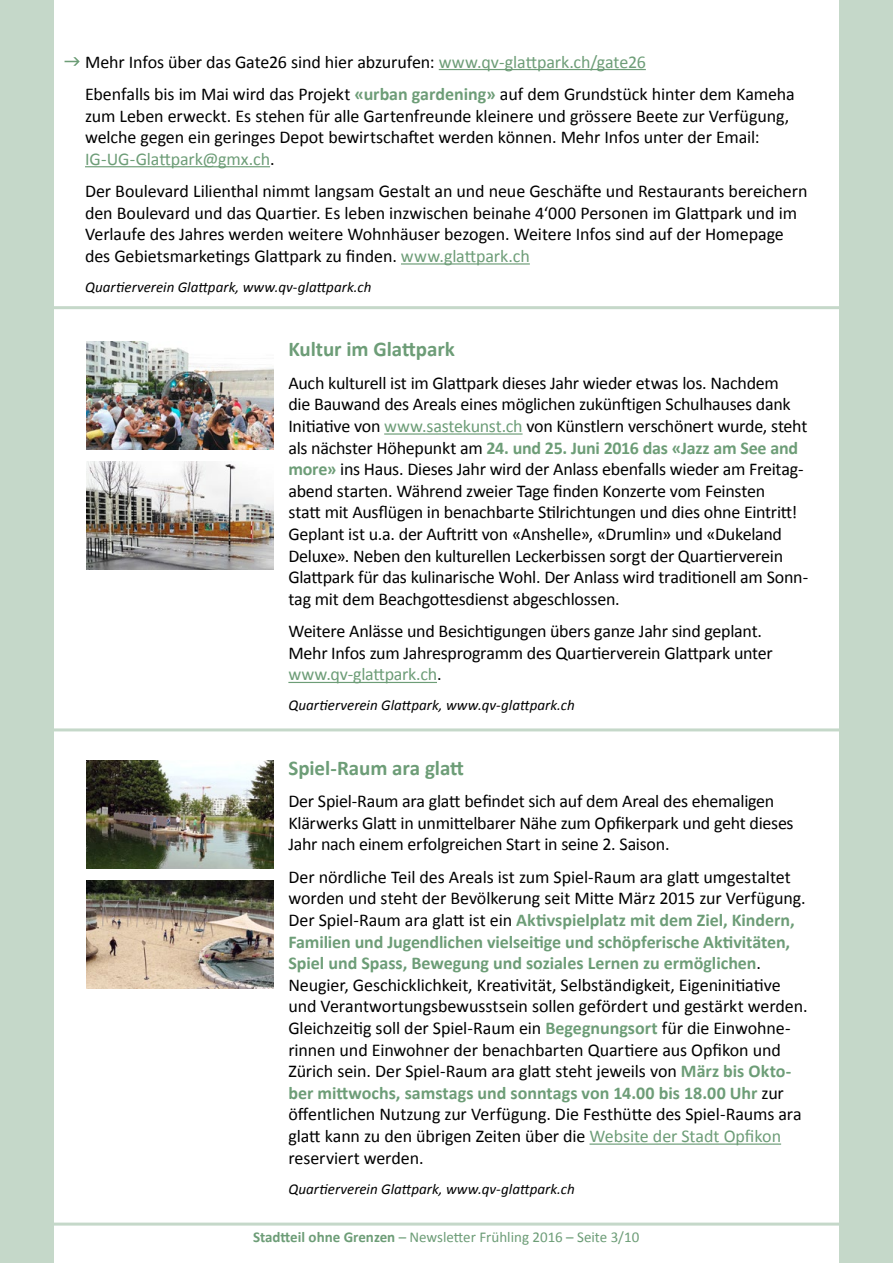
<style>
.page{position:relative;width:893px;height:1263px;background:#c5d8c9}
.page>*{position:absolute;margin:0;border:0;box-sizing:border-box;transform-origin:0 0}
.t1{font:700 21px "Calibri";letter-spacing:-.005em;color:#6d9d77}
.t2{font:18px/21.6px "Calibri";letter-spacing:-.01em;color:#000}
.t3{font:italic 15px "Calibri";color:#000}
.t4{font:15px "Calibri";color:#6d9d77}
.s1{color:#6d9d77}
.s2{font-weight:700;color:#6d9d77}
.s3{font-weight:700}
</style>
<div class="page">
<div style="left:54px;top:0;width:785px;height:1263px;background:#fff"></div>
<hr style="left:0;top:1222px;width:893px;height:3px;background:#c5d8c9">
<svg style="left:65px;top:57px;width:15px;height:9px"></svg>
<hr style="left:0;top:306px;width:893px;height:3px;background:#c5d8c9">
<hr style="left:0;top:728px;width:893px;height:3px;background:#c5d8c9">
<hr style="left:439px;top:69px;width:207px;height:1px;background:#6d9d77">
<hr style="left:85px;top:166px;width:185px;height:1px;background:#6d9d77">
<hr style="left:401px;top:263px;width:129px;height:2px;background:#6d9d77">
<hr style="left:384px;top:433px;width:139px;height:2px;background:#6d9d77">
<hr style="left:288px;top:682px;width:149px;height:1px;background:#6d9d77">
<hr style="left:589px;top:1143px;width:192px;height:2px;background:#6d9d77">
<img style="left:86px;top:341px;width:187px;height:109px">
<img style="left:86px;top:760px;width:187px;height:109px">
<img style="left:86px;top:461px;width:187px;height:109px">
<img style="left:86px;top:880px;width:187px;height:108px">
<p class="t2" style="left:85px;top:45px;width:711px;line-height:32.4px">Mehr Infos über das Gate26 sind hier abzurufen: <span class="s1">www.qv-glattpark.ch/gate26<br></span>Ebenfalls bis im Mai wird das Projekt <span class="s2">«urban gardening»</span> auf dem Grundstück hinter dem Kameha</p>
<p class="t2" style="left:85px;top:105px;width:706px">zum Leben erweckt. Es stehen für alle Gartenfreunde kleinere und grössere Beete zur Verfügung, welche gegen ein geringes Depot bewirtschaftet werden können. Mehr Infos unter der Email:<br><span class="s1">IG-UG-Glattpark@gmx.ch</span>.</p>
<p class="t2" style="left:85px;top:180px;width:724px">Der Boulevard Lilienthal nimmt langsam Gestalt an und neue Geschäfte und Restaurants bereichern den Boulevard und das Quartier. Es leben inzwischen beinahe 4‘000 Personen im Glattpark und im Verlaufe des Jahres werden weitere Wohnhäuser bezogen. Weitere Infos sind auf der Homepage des Gebietsmarketings Glattpark zu finden. <span class="s1">www.glattpark.ch</span></p>
<p class="t3" style="left:85px;top:277px;width:288px">Quartierverein Glattpark, www.qv-glattpark.ch</p>
<p class="t1" style="left:288px;top:336px;width:168px">Kultur im Glattpark</p>
<p class="t2" style="left:288px;top:372px;width:521px">Auch kulturell ist im Glattpark dieses Jahr wieder etwas los. Nachdem<br>die Bauwand des Areals eines möglichen zukünftigen Schulhauses dank Initiative von <span class="s1">www.sastekunst.ch</span> von Künstlern verschönert wurde, steht als nächster Höhepunkt am <span class="s2">24. und 25. Juni 2016 das «Jazz am See and more»</span> ins Haus. Dieses Jahr wird der Anlass ebenfalls wieder am Freitag&shy;abend starten. Während zweier Tage finden Konzerte vom Feinsten<br>statt mit Ausflügen in benachbarte Stilrichtungen und dies ohne Eintritt!<br>Geplant ist u.a. der Auftritt von «Anshelle», «Drumlin» und «Dukeland Deluxe». Neben den kulturellen Leckerbissen sorgt der Quartierverein Glattpark für das kulinarische Wohl. Der Anlass wird traditionell am Sonn&shy;tag mit dem Beachgottesdienst abgeschlossen.</p>
<p class="t2" style="left:288px;top:620px;width:486px">Weitere Anlässe und Besichtigungen übers ganze Jahr sind geplant.<br>Mehr Infos zum Jahresprogramm des Quartierverein Glattpark unter <span class="s1">www.qv-glattpark.ch</span>.</p>
<p class="t3" style="left:288px;top:695px;width:288px">Quartierverein Glattpark, www.qv-glattpark.ch</p>
<p class="t1" style="left:288px;top:754px;width:177px">Spiel-Raum ara glatt</p>
<p class="t2" style="left:288px;top:790px;width:507px">Der Spiel-Raum ara glatt befindet sich auf dem Areal des ehemaligen<br>Klärwerks Glatt in unmittelbarer Nähe zum Opfikerpark und geht dieses<br>Jahr nach einem erfolgreichen Start in seine 2. Saison.</p>
<p class="t2" style="left:288px;top:866px;width:521px">Der nördliche Teil des Areals ist zum Spiel-Raum ara glatt umgestaltet worden und steht der Bevölkerung seit Mitte März 2015 zur Verfügung.<br>Der Spiel-Raum ara glatt ist ein <span class="s2">Aktivspielplatz mit dem Ziel, Kindern, Familien und Jugendlichen vielseitige und schöpferische Aktivitäten, Spiel und Spass, Bewegung und soziales Lernen zu ermöglichen</span>.<br>Neugier, Geschicklichkeit, Kreativität, Selbständigkeit, Eigeninitiative und Verantwortungsbewusstsein sollen gefördert und gestärkt werden.<br>Gleichzeitig soll der Spiel-Raum ein <span class="s2">Begegnungsort</span> für die Einwohne&shy;rinnen und Einwohner der benachbarten Quartiere aus Opfikon und Zürich sein. Der Spiel-Raum ara glatt steht jeweils von <span class="s2">März bis Okto&shy;ber mittwochs, samstags und sonntags von 14.00 bis 18.00 Uhr</span> zur öffentlichen Nutzung zur Verfügung. Die Festhütte des Spiel-Raums ara glatt kann zu den übrigen Zeiten über die <span class="s1">Website der Stadt Opfikon </span>reserviert werden.</p>
<p class="t3" style="left:288px;top:1178px;width:288px">Quartierverein Glattpark, www.qv-glattpark.ch</p>
<p class="t4" style="left:253px;top:1227px;width:388px"><span class="s3">Stadtteil ohne Grenzen</span> – Newsletter Frühling 2016 – Seite 3/10</p>
</div>
